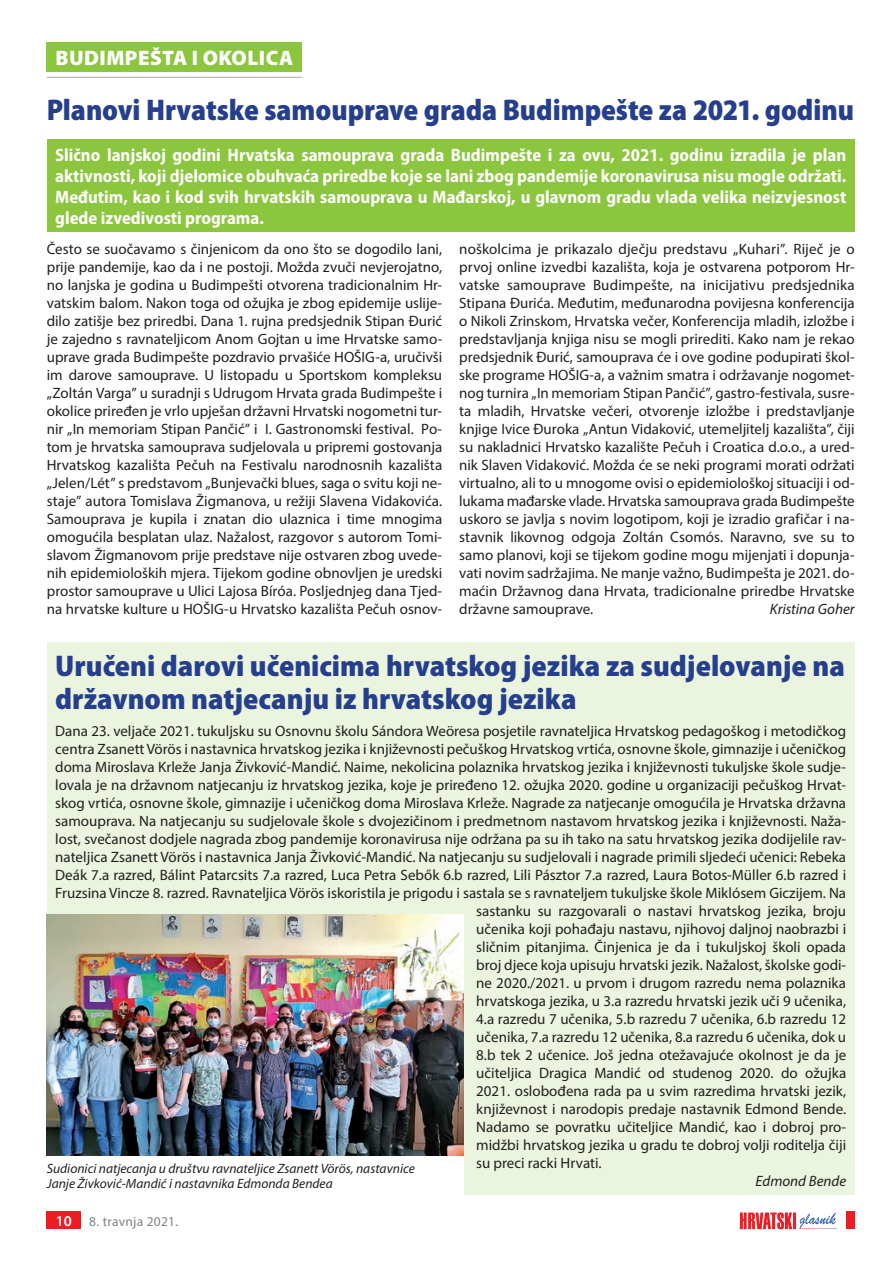
<style>
.page{position:relative;width:893px;height:1263px;background:#fff}
.page>*{position:absolute;margin:0;border:0;box-sizing:border-box;transform-origin:0 0}
.t1{font:900 semi-condensed 30px/33px "Myriad Pro";color:#253f8e}
.t2{font:900 21px "Myriad Pro";letter-spacing:.02em;color:#fff}
.t3{font:700 semi-condensed 18px/21px "Myriad Pro";color:#fff;text-align:justify}
.t4{font:15px/18px "Myriad Pro";color:#231f20;text-align:justify}
.t5{font:italic 15px "Myriad Pro";color:#231f20}
.t6{font:italic 13.5px/15px "Myriad Pro";color:#231f20}
.t7{font:13.5px "Myriad Pro";letter-spacing:.02em;color:#808285}
.s1{font-weight:600;font-size:15px;color:#fff}
</style>
<div class="page">
<svg style="left:740px;top:1212px;width:96px;height:17px"></svg>
<div style="left:846px;top:1212px;width:9px;height:17px;background:#ee1d23"></div>
<div style="left:47px;top:1212px;width:34px;height:17px;background:#ee1d23"></div>
<div style="left:47px;top:43px;width:255px;height:29px;background:#8bc63e"></div>
<hr style="left:47px;top:77px;width:255px;height:1px;background:#a8a9ad">
<div style="left:47px;top:642px;width:808px;height:552px;background:#ebf4de"></div>
<img style="left:47px;top:914px;width:416px;height:243px">
<div style="left:43px;top:1157px;width:420px;height:38px;background:#fff"></div>
<div style="left:47px;top:139px;width:808px;height:92px;background:#8bc63e"></div>
<h2 class="t2" style="left:55px;top:44px;width:28px">BUDIM</h2>
<h2 class="t2" style="left:125px;top:44px;width:91px">PEšTA I OKOLI</h2>
<h2 class="t2" style="left:266px;top:44px;width:28px">CA</h2>
<h1 class="t1" style="left:47px;top:93px;width:809px">Planovi Hrvatske samouprave grada Budimpešte za 2021. godinu</h1>
<p class="t3" style="left:55px;top:144px;width:792px">Slično lanjskoj godini Hrvatska samouprava grada Budimpešte i za ovu, 2021. godinu izradila je plan aktivnosti, koji djelomice obuhvaća priredbe koje se lani zbog pandemije koronavirusa nisu mogle održati.<br>Međutim, kao i kod svih hrvatskih samouprava u Mađarskoj, u glavnom gradu vlada velika neizvjesnost glede izvedivosti programa.</p>
<p class="t4" style="left:47px;top:240px;width:397px">Često se suočavamo s činjenicom da ono što se dogodilo lani, prije pandemije, kao da i ne postoji. Možda zvuči nevjerojatno, no lanjska je godina u Budimpešti otvorena tradicionalnim Hr&shy;vatskim balom. Nakon toga od ožujka je zbog epidemije uslije&shy;dilo zatišje bez priredbi. Dana 1. rujna predsjednik Stipan Đurić je zajedno s ravnateljicom Anom Gojtan u ime Hrvatske samo&shy;uprave grada Budimpešte pozdravio prvašiće HOŠIG-a, uručivši im darove samouprave. U listopadu u Sportskom kompleksu „Zoltán Varga” u suradnji s Udrugom Hrvata grada Budimpešte i okolice priređen je vrlo upješan državni Hrvatski nogometni tur&shy;nir „In memoriam Stipan Pančić” i I. Gastronomski festival. Po&shy;tom je hrvatska samouprava sudjelovala u pripremi gostovanja Hrvatskog kazališta Pečuh na Festivalu narodnosnih kazališta „Jelen/Lét” s predstavom „Bunjevački blues, saga o svitu koji ne&shy;staje” autora Tomislava Žigmanova, u režiji Slavena Vidakovića.<br>Samouprava je kupila i znatan dio ulaznica i time mnogima omogućila besplatan ulaz. Nažalost, razgovor s autorom Tomi&shy;slavom Žigmanovom prije predstave nije ostvaren zbog uvede&shy;nih epidemioloških mjera. Tijekom godine obnovljen je uredski prostor samouprave u Ulici Lajosa Bíróa. Posljednjeg dana Tjed&shy;na hrvatske kulture u HOŠIG-u Hrvatsko kazališta Pečuh osnov-</p>
<p class="t4" style="left:459px;top:240px;width:397px">noškolcima je prikazalo dječju predstavu „Kuhari”. Riječ je o prvoj online izvedbi kazališta, koja je ostvarena potporom Hr&shy;vatske samouprave Budimpešte, na inicijativu predsjednika Stipana Đurića. Međutim, međunarodna povijesna konferencija o Nikoli Zrinskom, Hrvatska večer, Konferencija mladih, izložbe i predstavljanja knjiga nisu se mogli prirediti. Kako nam je rekao predsjednik Đurić, samouprava će i ove godine podupirati škol&shy;ske programe HOŠIG-a, a važnim smatra i održavanje nogomet&shy;nog turnira „In memoriam Stipan Pančić”, gastro-festivala, susre&shy;ta mladih, Hrvatske večeri, otvorenje izložbe i predstavljanje knjige Ivice Đuroka „Antun Vidaković, utemeljitelj kazališta”, čiji su nakladnici Hrvatsko kazalište Pečuh i Croatica d.o.o., a ured&shy;nik Slaven Vidaković. Možda će se neki programi morati održati virtualno, ali to u mnogome ovisi o epidemiološkoj situaciji i od&shy;lukama mađarske vlade. Hrvatska samouprava grada Budimpešte uskoro se javlja s novim logotipom, koji je izradio grafičar i na&shy;stavnik likovnog odgoja Zoltán Csomós. Naravno, sve su to samo planovi, koji se tijekom godine mogu mijenjati i dopunja&shy;vati novim sadržajima. Ne manje važno, Budimpešta je 2021. do&shy;maćin Državnog dana Hrvata, tradicionalne priredbe Hrvatske državne samouprave.</p>
<p class="t5" style="left:770px;top:600px;width:86px">Kristina Goher</p>
<h1 class="t1" style="left:55px;top:648px;width:791px">Uručeni darovi učenicima hrvatskog jezika za sudjelovanje na državnom natjecanju iz hrvatskog jezika</h1>
<p class="t4" style="left:55px;top:722px;width:792px">Dana 23. veljače 2021. tukuljsku su Osnovnu školu Sándora Weöresa posjetile ravnateljica Hrvatskog pedagoškog i metodičkog</p>
<p class="t4" style="left:55px;top:740px;width:792px">centra Zsanett Vörös i nastavnica hrvatskog jezika i književnosti pečuškog Hrvatskog vrtića, osnovne škole, gimnazije i učeničkog</p>
<p class="t4" style="left:55px;top:758px;width:792px">doma Miroslava Krleže Janja Živković-Mandić. Naime, nekolicina polaznika hrvatskog jezika i književnosti tukuljske škole sudje-</p>
<p class="t4" style="left:55px;top:776px;width:792px">lovala je na državnom natjecanju iz hrvatskog jezika, koje je priređeno 12. ožujka 2020. godine u organizaciji pečuškog Hrvat-</p>
<p class="t4" style="left:55px;top:794px;width:792px">skog vrtića, osnovne škole, gimnazije i učeničkog doma Miroslava Krleže. Nagrade za natjecanje omogućila je Hrvatska državna</p>
<p class="t4" style="left:55px;top:812px;width:792px">samouprava. Na natjecanju su sudjelovale škole s dvojezičinom i predmetnom nastavom hrvatskog jezika i književnosti. Naža-</p>
<p class="t4" style="left:55px;top:830px;width:792px">lost, svečanost dodjele nagrada zbog pandemije koronavirusa nije održana pa su ih tako na satu hrvatskog jezika dodijelile rav-</p>
<p class="t4" style="left:55px;top:848px;width:792px">nateljica Zsanett Vörös i nastavnica Janja Živković-Mandić. Na natjecanju su sudjelovali i nagrade primili sljedeći učenici: Rebeka</p>
<p class="t4" style="left:55px;top:866px;width:792px">Deák 7.a razred, Bálint Patarcsits 7.a razred, Luca Petra Sebők 6.b razred, Lili Pásztor 7.a razred, Laura Botos-Müller 6.b razred i</p>
<p class="t4" style="left:55px;top:884px;width:792px">Fruzsina Vincze 8. razred. Ravnateljica Vörös iskoristila je prigodu i sastala se s ravnateljem tukuljske škole Miklósem Giczijem. Na</p>
<p class="t4" style="left:476px;top:902px;width:371px">sastanku su razgovarali o nastavi hrvatskog jezika, broju</p>
<p class="t4" style="left:476px;top:920px;width:371px">učenika koji pohađaju nastavu, njihovoj daljnoj naobrazbi i</p>
<p class="t4" style="left:476px;top:938px;width:371px">sličnim pitanjima. Činjenica je da i tukuljskoj školi opada</p>
<p class="t4" style="left:476px;top:956px;width:371px">broj djece koja upisuju hrvatski jezik. Nažalost, školske godi-</p>
<p class="t4" style="left:476px;top:974px;width:371px">ne 2020./2021. u prvom i drugom razredu nema polaznika</p>
<p class="t4" style="left:476px;top:992px;width:371px">hrvatskoga jezika, u 3.a razredu hrvatski jezik uči 9 učenika,</p>
<p class="t4" style="left:476px;top:1010px;width:371px">4.a razredu 7 učenika, 5.b razredu 7 učenika, 6.b razredu 12</p>
<p class="t4" style="left:476px;top:1028px;width:371px">učenika, 7.a razredu 12 učenika, 8.a razredu 6 učenika, dok u</p>
<p class="t4" style="left:476px;top:1046px;width:371px">8.b tek 2 učenice. Još jedna otežavajuće okolnost je da je</p>
<p class="t4" style="left:476px;top:1064px;width:371px">učiteljica Dragica Mandić od studenog 2020. do ožujka</p>
<p class="t4" style="left:476px;top:1082px;width:371px">2021. oslobođena rada pa u svim razredima hrvatski jezik,</p>
<p class="t4" style="left:476px;top:1100px;width:371px">književnost i narodopis predaje nastavnik Edmond Bende.</p>
<p class="t4" style="left:476px;top:1118px;width:371px">Nadamo se povratku učiteljice Mandić, kao i dobroj pro-</p>
<p class="t4" style="left:476px;top:1136px;width:371px">midžbi hrvatskog jezika u gradu te dobroj volji roditelja čiji</p>
<p class="t4" style="left:476px;top:1154px;width:127px">su preci racki Hrvati.</p>
<p class="t5" style="left:755px;top:1172px;width:92px">Edmond Bende</p>
<p class="t6" style="left:47px;top:1161px;width:370px">Sudionici natjecanja u društvu ravnateljice Zsanett Vörös, nastavnice<br>Janje Živković-Mandić i nastavnika Edmonda Bendea</p>
<p class="t7" style="left:56px;top:1213px;width:124px"><span class="s1">10</span> 8. travnja 2021.</p>
</div>
